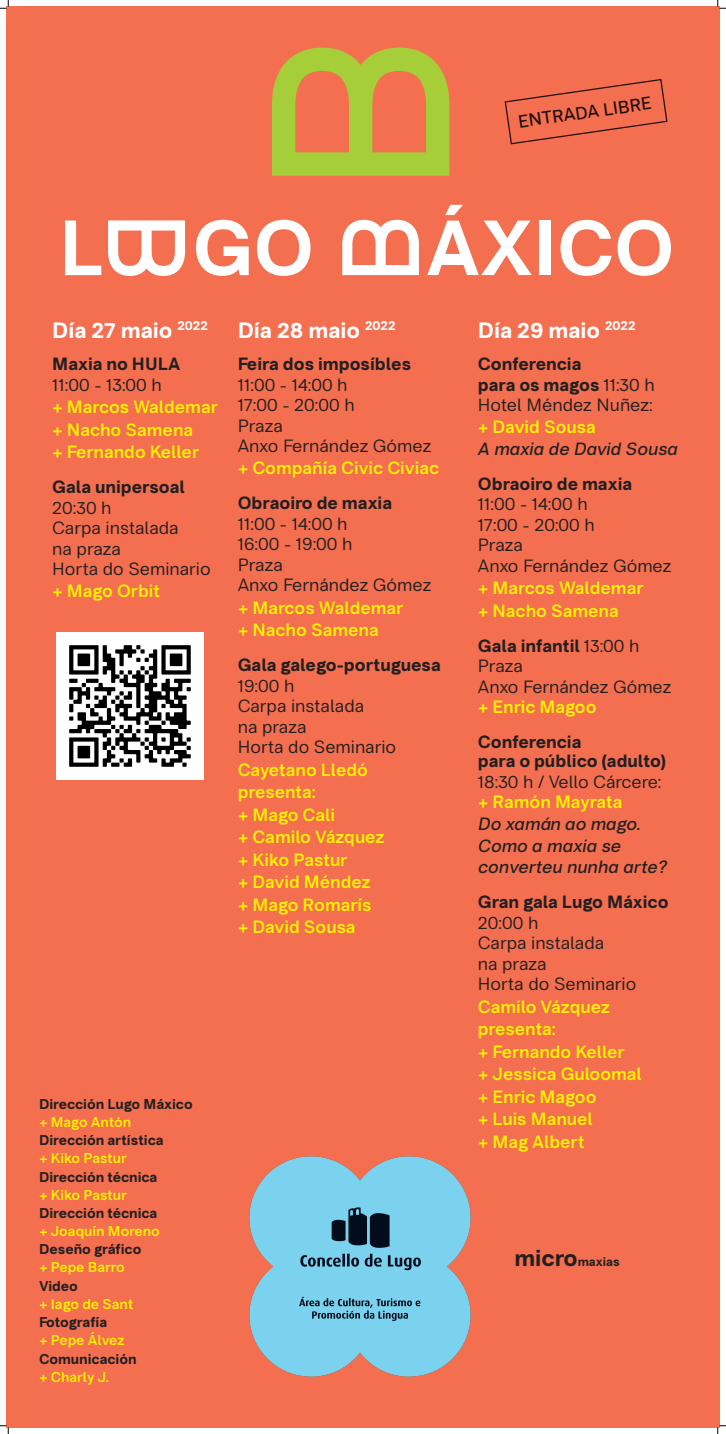
<style>
.page{position:relative;width:726px;height:1434px;background:#fff}
.page>*{position:absolute;margin:0;border:0;box-sizing:border-box;transform-origin:0 0}
.t1{font:700 22.5px "Mais Grotesk";color:#fff}
.t2{font:18px/20.5px "Mais Grotesk";color:#231f20}
.t3{font:600 18px/22.5px "Mais Grotesk";color:#fff101}
.t4{font:700 18px/18.8px "Mais Grotesk";color:#231f20}
.t5{font:italic 18px/21.8px "Mais Grotesk";color:#231f20}
.t6{font:18px "Mais Grotesk";color:#231f20}
.t7{font:700 14.4px "Mais Grotesk";color:#231f20}
.t8{font:600 14.4px "Mais Grotesk";color:#fff101}
.t9{font:700 12.68px "Mais Grotesk";color:#231f20}
.s1{font-weight:700}
.s2{font-size:23.43px}
</style>
<div class="page">
<div style="left:6px;top:6px;width:713px;height:1422px;background:#f36f50"></div>
<svg style="left:272px;top:48px;width:177px;height:128px"></svg>
<img style="left:249px;top:1156px;width:222px;height:221px">
<svg style="left:65px;top:221px;width:36px;height:54px"></svg>
<svg style="left:196px;top:220px;width:52px;height:56px"></svg>
<svg style="left:257px;top:220px;width:53px;height:56px"></svg>
<svg style="left:427px;top:205px;width:104px;height:70px"></svg>
<div style="left:539px;top:221px;width:11px;height:54px;background:#fff"></div>
<svg style="left:560px;top:220px;width:51px;height:56px"></svg>
<svg style="left:617px;top:220px;width:53px;height:56px"></svg>
<svg style="left:108px;top:220px;width:77px;height:56px"></svg>
<svg style="left:342px;top:220px;width:76px;height:55px"></svg>
<img style="left:56px;top:633px;width:147px;height:147px">
<svg style="left:504px;top:79px;width:163px;height:65px"></svg>
<svg style="left:0;top:0;width:9px;height:9px"></svg>
<svg style="left:0;top:1425px;width:9px;height:9px"></svg>
<svg style="left:717px;top:0;width:8px;height:9px"></svg>
<svg style="left:717px;top:1425px;width:8px;height:9px"></svg>
<p class="t6" style="left:516px;top:110px;width:136px;rotate:-8deg">ENTRADA LIBRE</p>
<p class="t1" style="left:52px;top:314px;width:157px">Día 27 maio <sup>2022</sup></p>
<p class="t4" style="left:52px;top:353px;width:130px">Maxia no HULA</p>
<p class="t2" style="left:52px;top:374px;width:111px">11:00 - 13:00 h</p>
<p class="t3" style="left:52px;top:395px;width:167px">+ Marcos Waldemar + Nacho Samena<br>+ Fernando Keller</p>
<p class="t4" style="left:52px;top:476px;width:134px">Gala unipersoal</p>
<p class="t2" style="left:52px;top:497px;width:160px">20:30 h<br>Carpa instalada<br>na praza<br>Horta do Seminario</p>
<p class="t3" style="left:52px;top:579px;width:109px">+ Mago Orbit</p>
<p class="t1" style="left:237px;top:314px;width:159px">Día 28 maio <sup>2022</sup></p>
<p class="t4" style="left:237px;top:353px;width:175px">Feira dos imposíbles</p>
<p class="t2" style="left:237px;top:374px;width:195px">11:00 - 14:00 h<br>17:00 - 20:00 h<br>Praza<br>Anxo Fernández Gómez</p>
<p class="t3" style="left:237px;top:456px;width:203px">+ Compañía Civic Civiac</p>
<p class="t4" style="left:237px;top:492px;width:156px">Obraoiro de maxia</p>
<p class="t2" style="left:237px;top:513px;width:195px">11:00 - 14:00 h<br>16:00 - 19:00 h<br>Praza<br>Anxo Fernández Gómez</p>
<p class="t3" style="left:237px;top:595px;width:167px">+ Marcos Waldemar + Nacho Samena</p>
<p class="t4" style="left:237px;top:654px;width:204px">Gala galego-portuguesa</p>
<p class="t2" style="left:237px;top:675px;width:160px">19:00 h<br>Carpa instalada<br>na praza<br>Horta do Seminario</p>
<p class="t3" style="left:237px;top:757px;width:148px">Cayetano Lledó presenta:<br>+ Mago Cali<br>+ Camilo Vázquez + Kiko Pastur<br>+ David Méndez + Mago Romarís + David Sousa</p>
<p class="t7" style="left:39px;top:1094px;width:155px">Dirección Lugo Máxico</p>
<p class="t8" style="left:39px;top:1112px;width:94px">+ Mago Antón</p>
<p class="t7" style="left:39px;top:1130px;width:126px">Dirección artística</p>
<p class="t8" style="left:39px;top:1149px;width:89px">+ Kiko Pastur</p>
<p class="t7" style="left:39px;top:1167px;width:120px">Dirección técnica</p>
<p class="t8" style="left:39px;top:1185px;width:89px">+ Kiko Pastur</p>
<p class="t7" style="left:39px;top:1203px;width:120px">Dirección técnica</p>
<p class="t8" style="left:39px;top:1221px;width:122px">+ Joaquín Moreno</p>
<p class="t7" style="left:39px;top:1239px;width:104px">Deseño gráfico</p>
<p class="t8" style="left:39px;top:1258px;width:87px">+ Pepe Barro</p>
<p class="t7" style="left:39px;top:1276px;width:40px">Video</p>
<p class="t8" style="left:39px;top:1294px;width:96px">+ Iago de Sant</p>
<p class="t7" style="left:39px;top:1312px;width:70px">Fotografía</p>
<p class="t8" style="left:39px;top:1331px;width:87px">+ Pepe Álvez</p>
<p class="t7" style="left:39px;top:1349px;width:99px">Comunicación</p>
<p class="t8" style="left:39px;top:1367px;width:72px">+ Charly J.</p>
<p class="t1" style="left:477px;top:314px;width:159px">Día 29 maio <sup>2022</sup></p>
<p class="t2" style="left:477px;top:353px;width:178px"><span class="s1">Conferencia<br>para os magos</span> 11:30 h<br>Hotel Méndez Nuñez:</p>
<p class="t3" style="left:477px;top:415px;width:119px">+ David Sousa</p>
<p class="t5" style="left:477px;top:437px;width:201px">A maxia de David Sousa</p>
<p class="t4" style="left:477px;top:473px;width:156px">Obraoiro de maxia</p>
<p class="t2" style="left:477px;top:493px;width:195px">11:00 - 14:00 h<br>17:00 - 20:00 h<br>Praza<br>Anxo Fernández Gómez</p>
<p class="t3" style="left:477px;top:576px;width:167px">+ Marcos Waldemar + Nacho Samena</p>
<p class="t2" style="left:477px;top:635px;width:195px"><span class="s1">Gala infantil</span> 13:00 h<br>Praza<br>Anxo Fernández Gómez</p>
<p class="t3" style="left:477px;top:695px;width:120px">+ Enric Magoo</p>
<p class="t4" style="left:477px;top:731px;width:190px">Conferencia<br>para o público (adulto)</p>
<p class="t2" style="left:477px;top:771px;width:185px">18:30 h / Vello Cárcere:</p>
<p class="t3" style="left:477px;top:790px;width:146px">+ Ramón Mayrata</p>
<p class="t5" style="left:477px;top:812px;width:191px">Do xamán ao mago.<br>Como a maxia se converteu nunha arte?</p>
<p class="t4" style="left:477px;top:891px;width:192px">Gran gala Lugo Máxico</p>
<p class="t2" style="left:477px;top:912px;width:160px">20:00 h<br>Carpa instalada<br>na praza<br>Horta do Seminario</p>
<p class="t3" style="left:477px;top:994px;width:165px">Camilo Vázquez presenta:<br>+ Fernando Keller<br>+ Jessica Guloomal + Enric Magoo<br>+ Luis Manuel<br>+ Mag Albert</p>
<p class="t9" style="left:514px;top:1253px;width:107px"><span class="s2">micro</span>maxias</p>
</div>
